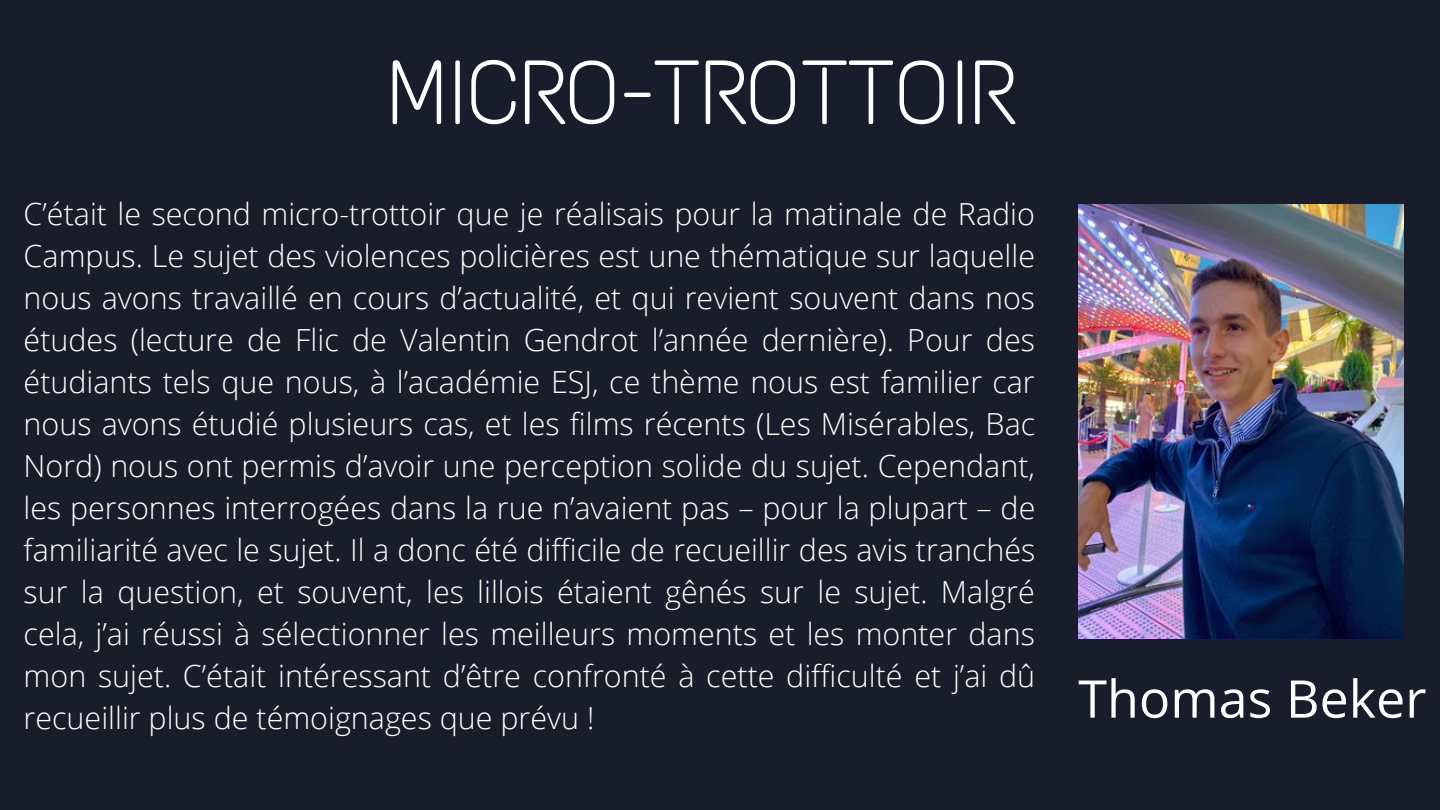
<style>
.page{position:relative;width:1440px;height:810px;background:#191c2b}
.page>*{position:absolute;margin:0;border:0;box-sizing:border-box;transform-origin:0 0}
.t1{font:91px "Text Me One";letter-spacing:.01em;color:#fff}
.t2{font:52px "Open Sans";color:#fff}
.t3{font:300 30.5px/42px "Open Sans";color:#fff;text-align:justify}
</style>
<div class="page">
<img style="left:1078px;top:204px;width:326px;height:435px">
<p class="t1" style="left:389px;top:38px;width:628px">MICRO-TROTTOIR</p>
<p class="t3" style="left:24px;top:192px;width:1013px">C’était le second micro-trottoir que je réalisais pour la matinale de Radio Campus. Le sujet des violences policières est une thématique sur laquelle nous avons travaillé en cours d’actualité, et qui revient souvent dans nos études (lecture de Flic de Valentin Gendrot l’année dernière). Pour des étudiants tels que nous, à l’académie ESJ, ce thème nous est familier car nous avons étudié plusieurs cas, et les films récents (Les Misérables, Bac Nord) nous ont permis d’avoir une perception solide du sujet. Cependant, les personnes interrogées dans la rue n’avaient pas – pour la plupart – de familiarité avec le sujet. Il a donc été difficile de recueillir des avis tranchés sur la question, et souvent, les lillois étaient gênés sur le sujet. Malgré cela, j’ai réussi à sélectionner les meilleurs moments et les monter dans mon sujet. C’était intéressant d’être confronté à cette difficulté et j’ai dû recueillir plus de témoignages que prévu !</p>
<p class="t2" style="left:1078px;top:662px;width:350px">Thomas Beker</p>
</div>
